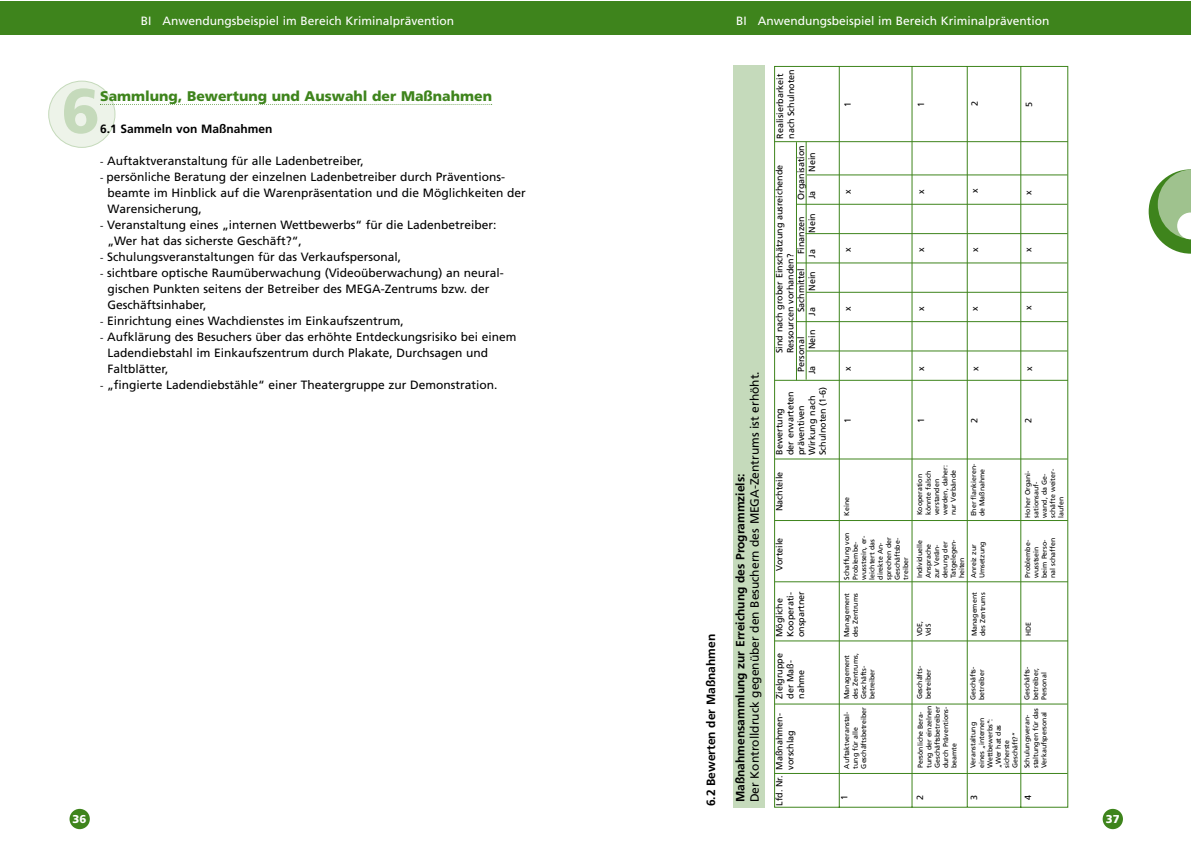
<style>
.page{position:relative;width:1191px;height:842px;background:#fff}
.page>*{position:absolute;margin:0;border:0;box-sizing:border-box;transform-origin:0 0}
.t1{font:900 62.9px "Frutiger";color:#c5dabb}
.t2{font:900 14px "Frutiger";color:#3e841c}
.t3{font:12px/16px "Frutiger";color:#000}
.t4{font:12px "Frutiger";color:#fff}
.t5{font:700 12px "Frutiger";color:#000}
.t6{font:900 11.4px "Frutiger";color:#fff}
.t7{font:9px/10.8px "Frutiger";color:#000}
.t8{font:7px/8.4px "Frutiger";color:#000}
.s1{font-size:10px}
</style>
<div class="page">
<div style="left:70px;top:809px;width:20px;height:20px;background:#3e841c;border-radius:50%"></div>
<div style="left:1103px;top:809px;width:20px;height:20px;background:#3e841c;border-radius:50%"></div>
<div style="left:0;top:1px;width:595px;height:34px;background:#3e841c"></div>
<div style="left:595px;top:1px;width:596px;height:34px;background:#3e841c"></div>
<svg style="left:1149px;top:169px;width:42px;height:85px"></svg>
<svg style="left:48px;top:81px;width:444px;height:67px"></svg>
<div style="left:733px;top:65px;width:31px;height:742px;background:#c5dabb"></div>
<svg style="left:774px;top:66px;width:294px;height:742px"></svg>
<hr style="left:774px;top:773px;width:294px;height:1px;background:#3e841c">
<hr style="left:775px;top:704px;width:292px;height:1px;background:#3e841c">
<hr style="left:774px;top:641px;width:294px;height:1px;background:#3e841c">
<hr style="left:775px;top:582px;width:293px;height:1px;background:#3e841c">
<hr style="left:775px;top:520px;width:293px;height:1px;background:#3e841c">
<hr style="left:775px;top:459px;width:292px;height:1px;background:#3e841c">
<hr style="left:775px;top:380px;width:293px;height:1px;background:#3e841c">
<hr style="left:806px;top:351px;width:261px;height:1px;background:#3e841c">
<hr style="left:806px;top:292px;width:261px;height:1px;background:#3e841c">
<hr style="left:805px;top:233px;width:263px;height:1px;background:#3e841c">
<hr style="left:807px;top:175px;width:260px;height:1px;background:#3e841c">
<hr style="left:796px;top:321px;width:272px;height:1px;background:#3e841c">
<hr style="left:796px;top:263px;width:271px;height:1px;background:#3e841c">
<hr style="left:797px;top:204px;width:270px;height:1px;background:#3e841c">
<hr style="left:774px;top:141px;width:294px;height:1px;background:#3e841c">
<p class="t4" style="left:141px;top:16px;width:315px">BI Anwendungsbeispiel im Bereich Kriminalprävention</p>
<p class="t4" style="left:736px;top:16px;width:315px">BI Anwendungsbeispiel im Bereich Kriminalprävention</p>
<h1 class="t1" style="left:61px;top:86px;width:40px">6</h1>
<p class="t2" style="left:100px;top:90px;width:393px">Sammlung, Bewertung und Auswahl der Maßnahmen</p>
<p class="t5" style="left:100px;top:124px;width:174px">6.1 Sammeln von Maßnahmen</p>
<p class="t3" style="left:100px;top:154px;width:265px"><span class="s1">-</span> Auftaktveranstaltung für alle Ladenbetreiber,</p>
<p class="t3" style="left:108px;top:170px;width:420px;text-indent:-7px"><span class="s1">-</span> persönliche Beratung der einzelnen Ladenbetreiber durch Präventions&shy;beamte im Hinblick auf die Warenpräsentation und die Möglichkeiten der<br>Warensicherung,</p>
<p class="t3" style="left:108px;top:218px;width:390px;text-indent:-7px"><span class="s1">-</span> Veranstaltung eines „internen Wettbewerbs“ für die Ladenbetreiber: „Wer hat das sicherste Geschäft?“,</p>
<p class="t3" style="left:100px;top:250px;width:302px"><span class="s1">-</span> Schulungsveranstaltungen für das Verkaufspersonal,</p>
<p class="t3" style="left:108px;top:266px;width:398px;text-indent:-7px"><span class="s1">-</span> sichtbare optische Raumüberwachung (Videoüberwachung) an neural&shy;gischen Punkten seitens der Betreiber des MEGA-Zentrums bzw. der<br>Geschäftsinhaber,</p>
<p class="t3" style="left:100px;top:314px;width:305px"><span class="s1">-</span> Einrichtung eines Wachdienstes im Einkaufszentrum,</p>
<p class="t3" style="left:108px;top:330px;width:411px;text-indent:-7px"><span class="s1">-</span> Aufklärung des Besuchers über das erhöhte Entdeckungsrisiko bei einem<br>Ladendiebstahl im Einkaufszentrum durch Plakate, Durchsagen und<br>Faltblätter,</p>
<p class="t3" style="left:100px;top:378px;width:399px"><span class="s1">-</span> „fingierte Ladendiebstähle“ einer Theatergruppe zur Demonstration.</p>
<p class="t5" style="left:706px;top:806px;width:174px;rotate:-90deg">6.2 Bewerten der Maßnahmen</p>
<p class="t3" style="left:748px;top:802px;width:433px;rotate:-90deg">Der Kontrolldruck gegenüber den Besuchern des MEGA-Zentrums ist erhöht.</p>
<p class="t5" style="left:736px;top:802px;width:330px;rotate:-90deg">Maßnahmensammlung zur Erreichung des Programmziels:</p>
<p class="t7" style="left:775px;top:139px;width:71px;rotate:-90deg">Realisierbarkeit nach Schulnoten</p>
<p class="t7" style="left:796px;top:200px;width:56px;rotate:-90deg">Organisation</p>
<p class="t7" style="left:807px;top:172px;width:21px;rotate:-90deg">Nein</p>
<p class="t7" style="left:775px;top:353px;width:190px;rotate:-90deg">Sind nach grober Einschätzung ausreichende</p>
<p class="t7" style="left:807px;top:199px;width:10px;rotate:-90deg">Ja</p>
<p class="t7" style="left:807px;top:233px;width:21px;rotate:-90deg">Nein</p>
<p class="t7" style="left:796px;top:254px;width:40px;rotate:-90deg">Finanzen</p>
<p class="t7" style="left:807px;top:258px;width:10px;rotate:-90deg">Ja</p>
<p class="t7" style="left:786px;top:353px;width:101px;rotate:-90deg">Ressourcen vorhanden?</p>
<p class="t7" style="left:796px;top:312px;width:46px;rotate:-90deg">Sachmittel</p>
<p class="t7" style="left:807px;top:291px;width:21px;rotate:-90deg">Nein</p>
<p class="t7" style="left:807px;top:316px;width:10px;rotate:-90deg">Ja</p>
<p class="t7" style="left:807px;top:349px;width:21px;rotate:-90deg">Nein</p>
<p class="t7" style="left:796px;top:372px;width:37px;rotate:-90deg">Personal</p>
<p class="t7" style="left:807px;top:374px;width:10px;rotate:-90deg">Ja</p>
<p class="t7" style="left:818px;top:455px;width:70px;rotate:-90deg">Schulnoten (1-6)</p>
<p class="t7" style="left:786px;top:455px;width:65px;rotate:-90deg">der erwarteten</p>
<p class="t7" style="left:807px;top:455px;width:61px;rotate:-90deg">Wirkung nach</p>
<p class="t7" style="left:796px;top:455px;width:52px;rotate:-90deg">präventiven</p>
<p class="t7" style="left:775px;top:455px;width:48px;rotate:-90deg">Bewertung</p>
<p class="t7" style="left:775px;top:511px;width:41px;rotate:-90deg">Nachteile</p>
<p class="t7" style="left:775px;top:571px;width:35px;rotate:-90deg">Vorteile</p>
<p class="t7" style="left:796px;top:637px;width:47px;rotate:-90deg">onspartner</p>
<p class="t7" style="left:786px;top:637px;width:47px;rotate:-90deg">Kooperati-</p>
<p class="t7" style="left:775px;top:637px;width:40px;rotate:-90deg">Mögliche</p>
<p class="t7" style="left:775px;top:699px;width:47px;rotate:-90deg">Zielgruppe</p>
<p class="t7" style="left:786px;top:699px;width:40px;rotate:-90deg">der Maß-</p>
<p class="t7" style="left:796px;top:699px;width:31px;rotate:-90deg">nahme</p>
<p class="t7" style="left:775px;top:806px;width:94px;rotate:-90deg">Lfd. Nr. Maßnahmen-</p>
<p class="t7" style="left:786px;top:770px;width:41px;rotate:-90deg">vorschlag</p>
<p class="t7" style="left:843px;top:107px;width:7px;rotate:-90deg">1</p>
<p class="t7" style="left:916px;top:107px;width:7px;rotate:-90deg">1</p>
<p class="t7" style="left:970px;top:106px;width:7px;rotate:-90deg">2</p>
<p class="t7" style="left:1024px;top:107px;width:7px;rotate:-90deg">5</p>
<p class="t7" style="left:843px;top:194px;width:6px;rotate:-90deg">x</p>
<p class="t7" style="left:916px;top:194px;width:6px;rotate:-90deg">x</p>
<p class="t7" style="left:970px;top:193px;width:6px;rotate:-90deg">x</p>
<p class="t7" style="left:1024px;top:195px;width:6px;rotate:-90deg">x</p>
<p class="t7" style="left:843px;top:252px;width:6px;rotate:-90deg">x</p>
<p class="t7" style="left:916px;top:252px;width:6px;rotate:-90deg">x</p>
<p class="t7" style="left:970px;top:252px;width:6px;rotate:-90deg">x</p>
<p class="t7" style="left:1024px;top:252px;width:6px;rotate:-90deg">x</p>
<p class="t7" style="left:843px;top:311px;width:6px;rotate:-90deg">x</p>
<p class="t7" style="left:916px;top:311px;width:6px;rotate:-90deg">x</p>
<p class="t7" style="left:970px;top:311px;width:6px;rotate:-90deg">x</p>
<p class="t7" style="left:1024px;top:310px;width:6px;rotate:-90deg">x</p>
<p class="t7" style="left:843px;top:371px;width:6px;rotate:-90deg">x</p>
<p class="t7" style="left:916px;top:371px;width:6px;rotate:-90deg">x</p>
<p class="t7" style="left:1024px;top:371px;width:6px;rotate:-90deg">x</p>
<p class="t7" style="left:971px;top:371px;width:6px;rotate:-90deg">x</p>
<p class="t7" style="left:843px;top:423px;width:7px;rotate:-90deg">1</p>
<p class="t7" style="left:916px;top:423px;width:7px;rotate:-90deg">1</p>
<p class="t7" style="left:970px;top:423px;width:7px;rotate:-90deg">2</p>
<p class="t7" style="left:1024px;top:423px;width:7px;rotate:-90deg">2</p>
<p class="t8" style="left:843px;top:516px;width:20px;rotate:-90deg">Keine</p>
<p class="t8" style="left:843px;top:580px;width:49px;rotate:-90deg">Schaffung von<br>Problembe&shy;wusstsein, er&shy;leichtert das direkte An&shy;sprechen der<br>Geschäftsbe&shy;treiber</p>
<p class="t8" style="left:843px;top:637px;width:45px;rotate:-90deg">Management des Zentrums</p>
<p class="t8" style="left:843px;top:699px;width:47px;rotate:-90deg">Management des Zentrums,<br>Geschäfts&shy;betreiber</p>
<p class="t8" style="left:916px;top:515px;width:51px;rotate:-90deg">Kooperation könnte falsch verstanden werden, daher: nur Verbände</p>
<p class="t8" style="left:970px;top:516px;width:54px;rotate:-90deg">Eher flankieren&shy;de Maßnahme</p>
<p class="t8" style="left:916px;top:578px;width:40px;rotate:-90deg">Individuelle<br>Ansprache zur Verän&shy;derung der<br>Tatgelegen&shy;heiten</p>
<p class="t8" style="left:970px;top:578px;width:38px;rotate:-90deg">Anreiz zur<br>Umsetzung</p>
<p class="t8" style="left:916px;top:636px;width:17px;rotate:-90deg">VDE,<br>VdS</p>
<p class="t8" style="left:971px;top:636px;width:45px;rotate:-90deg">Management des Zentrums</p>
<p class="t8" style="left:1024px;top:518px;width:50px;rotate:-90deg">Hoher Organi&shy;sationsauf&shy;wand, da Ge&shy;schäfte weiter&shy;laufen</p>
<p class="t8" style="left:1024px;top:578px;width:41px;rotate:-90deg">Problembe&shy;wusstsein beim Perso&shy;nal schaffen</p>
<p class="t8" style="left:1025px;top:636px;width:15px;rotate:-90deg">HDE</p>
<p class="t8" style="left:916px;top:699px;width:35px;rotate:-90deg">Geschäfts&shy;betreiber</p>
<p class="t8" style="left:970px;top:700px;width:35px;rotate:-90deg">Geschäfts&shy;betreiber</p>
<p class="t8" style="left:1024px;top:700px;width:35px;rotate:-90deg">Geschäfts&shy;betreiber,<br>Personal</p>
<p class="t8" style="left:843px;top:769px;width:63px;rotate:-90deg">Auftaktveranstal&shy;tung für alle<br>Geschäftsbetreiber</p>
<p class="t8" style="left:917px;top:768px;width:64px;rotate:-90deg">Persönliche Bera&shy;tung der einzelnen<br>Geschäftsbetreiber durch Präventions&shy;beamte</p>
<p class="t8" style="left:970px;top:768px;width:52px;rotate:-90deg">Veranstaltung eines „internen<br>Wettbewerbs“: „Wer hat das sicherste<br>Geschäft?“</p>
<p class="t8" style="left:1024px;top:768px;width:61px;rotate:-90deg">Schulungsveran&shy;staltungen für das<br>Verkaufspersonal</p>
<p class="t7" style="left:840px;top:800px;width:7px;rotate:-90deg">1</p>
<p class="t7" style="left:915px;top:800px;width:7px;rotate:-90deg">2</p>
<p class="t7" style="left:969px;top:800px;width:7px;rotate:-90deg">3</p>
<p class="t7" style="left:1023px;top:800px;width:7px;rotate:-90deg">4</p>
<p class="t6" style="left:73px;top:815px;width:15px">36</p>
<p class="t6" style="left:1106px;top:815px;width:15px">37</p>
</div>
